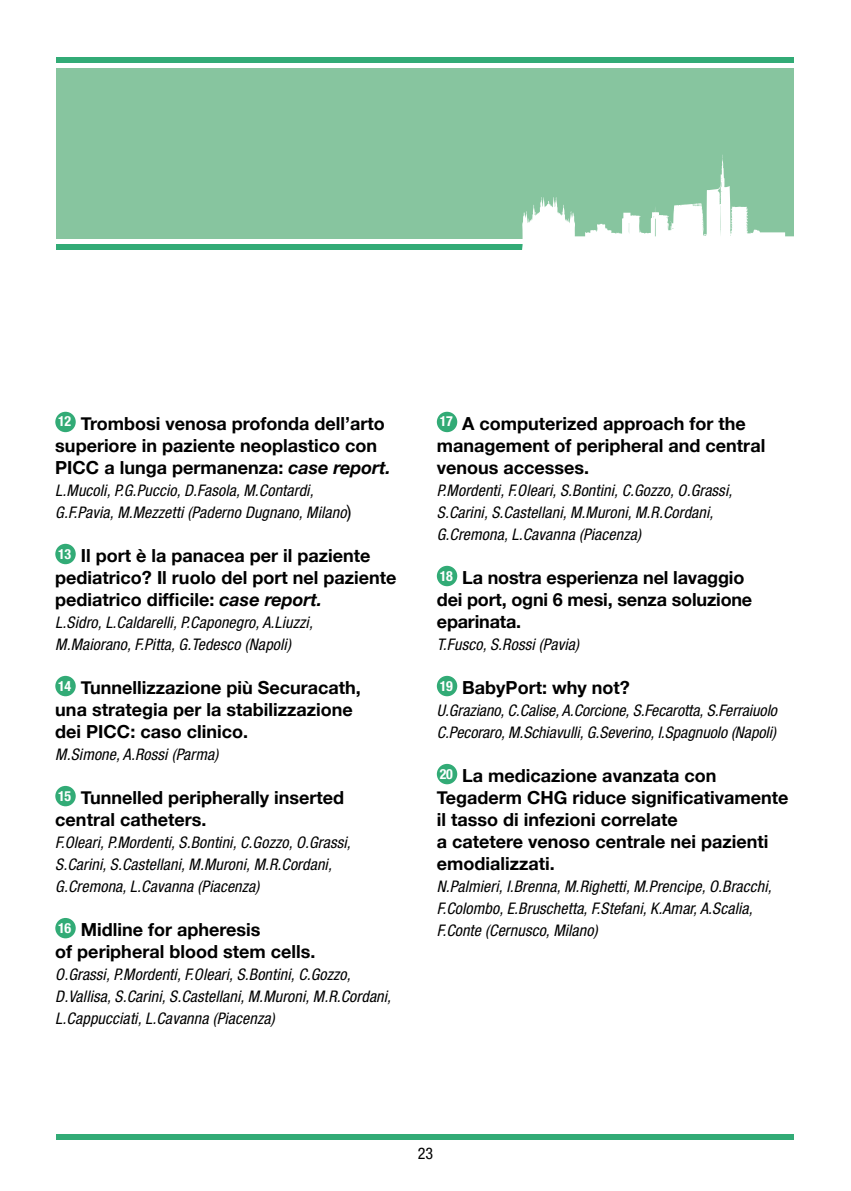
<style>
.page{position:relative;width:851px;height:1191px;background:#fff}
.page>*{position:absolute;margin:0;border:0;box-sizing:border-box;transform-origin:0 0}
.t1{font:700 18px/22px "Helvetica Neue";color:#000}
.t2{font:italic condensed 16px/22px "Helvetica Neue";letter-spacing:.01em;color:#000}
.t3{font:condensed 16px "Helvetica Neue";color:#000}
.s1{font-style:italic}
.s2{font-style:normal;font-stretch:normal;font-size:18px}
</style>
<div class="page">
<div style="left:55px;top:412px;width:21px;height:20px;background:#32ab76;border-radius:50%"></div>
<div style="left:55px;top:544px;width:21px;height:20px;background:#32ab76;border-radius:50%"></div>
<div style="left:55px;top:676px;width:21px;height:20px;background:#32ab76;border-radius:50%"></div>
<div style="left:55px;top:786px;width:21px;height:20px;background:#32ab76;border-radius:50%"></div>
<div style="left:55px;top:918px;width:21px;height:20px;background:#32ab76;border-radius:50%"></div>
<div style="left:437px;top:412px;width:20px;height:20px;background:#32ab76;border-radius:50%"></div>
<div style="left:437px;top:566px;width:20px;height:20px;background:#32ab76;border-radius:50%"></div>
<div style="left:437px;top:676px;width:20px;height:20px;background:#32ab76;border-radius:50%"></div>
<div style="left:437px;top:764px;width:20px;height:20px;background:#32ab76;border-radius:50%"></div>
<div style="left:57px;top:1134px;width:737px;height:6px;background:#32ab76"></div>
<div style="left:57px;top:68px;width:737px;height:170px;background:#87c59f"></div>
<div style="left:57px;top:244px;width:737px;height:5px;background:#32ab76"></div>
<div style="left:57px;top:57px;width:737px;height:5px;background:#32ab76"></div>
<svg style="left:521px;top:155px;width:273px;height:95px"></svg>
<p class="t1" style="left:55px;top:412px;width:337px"><sup>12</sup> Trombosi venosa profonda dell’arto superiore in paziente neoplastico con<br>PICC a lunga permanenza: <span class="s1">case report.</span></p>
<p class="t2" style="left:55px;top:479px;width:297px">L.Mucoli, P.G.Puccio, D.Fasola, M.Contardi,<br>G.F.Pavia, M.Mezzetti (Paderno Dugnano, Milano<span class="s2">)</span></p>
<p class="t1" style="left:55px;top:544px;width:342px"><sup>13</sup> Il port è la panacea per il paziente pediatrico? Il ruolo del port nel paziente pediatrico difficile: <span class="s1">case report.</span></p>
<p class="t2" style="left:55px;top:611px;width:259px">L.Sidro, L.Caldarelli, P.Caponegro, A.Liuzzi,<br>M.Maiorano, F.Pitta, G.Tedesco (Napoli)</p>
<p class="t1" style="left:55px;top:676px;width:307px"><sup>14</sup> Tunnellizzazione più Securacath, una strategia per la stabilizzazione dei PICC: caso clinico.</p>
<p class="t2" style="left:55px;top:743px;width:164px">M.Simone, A.Rossi (Parma)</p>
<p class="t1" style="left:55px;top:786px;width:290px"><sup>15</sup> Tunnelled peripherally inserted central catheters.</p>
<p class="t2" style="left:55px;top:831px;width:297px">F.Oleari, P.Mordenti, S.Bontini, C.Gozzo, O.Grassi,<br>S.Carini, S.Castellani, M.Muroni, M.R.Cordani,<br>G.Cremona, L.Cavanna (Piacenza)</p>
<p class="t1" style="left:55px;top:918px;width:261px"><sup>16</sup> Midline for apheresis<br>of peripheral blood stem cells.</p>
<p class="t2" style="left:55px;top:963px;width:337px">O.Grassi, P.Mordenti, F.Oleari, S.Bontini, C.Gozzo,<br>D.Vallisa, S.Carini, S.Castellani, M.Muroni, M.R.Cordani,<br>L.Cappucciati, L.Cavanna (Piacenza)</p>
<p class="t1" style="left:437px;top:412px;width:330px"><sup>17</sup> A computerized approach for the management of peripheral and central venous accesses.</p>
<p class="t2" style="left:437px;top:479px;width:297px">P.Mordenti, F.Oleari, S.Bontini, C.Gozzo, O.Grassi,<br>S.Carini, S.Castellani, M.Muroni, M.R.Cordani,<br>G.Cremona, L.Cavanna (Piacenza)</p>
<p class="t1" style="left:437px;top:566px;width:317px"><sup>18</sup> La nostra esperienza nel lavaggio dei port, ogni 6 mesi, senza soluzione eparinata.</p>
<p class="t2" style="left:437px;top:633px;width:144px">T.Fusco, S.Rossi (Pavia)</p>
<p class="t1" style="left:440px;top:676px;width:191px"><sup>19</sup> BabyPort: why not?</p>
<p class="t2" style="left:437px;top:699px;width:342px">U.Graziano, C.Calise, A.Corcione, S.Fecarotta, S.Ferraiuolo<br>C.Pecoraro, M.Schiavulli, G.Severino, I.Spagnuolo (Napoli)</p>
<p class="t1" style="left:437px;top:764px;width:353px"><sup>20</sup> La medicazione avanzata con<br>Tegaderm CHG riduce significativamente il tasso di infezioni correlate<br>a catetere venoso centrale nei pazienti emodializzati.</p>
<p class="t2" style="left:437px;top:875px;width:336px">N.Palmieri, I.Brenna, M.Righetti, M.Prencipe, O.Bracchi,<br>F.Colombo, E.Bruschetta, F.Stefani, K.Amar, A.Scalia,<br>F.Conte (Cernusco, Milano)</p>
<p class="t3" style="left:418px;top:1144px;width:17px">23</p>
</div>
